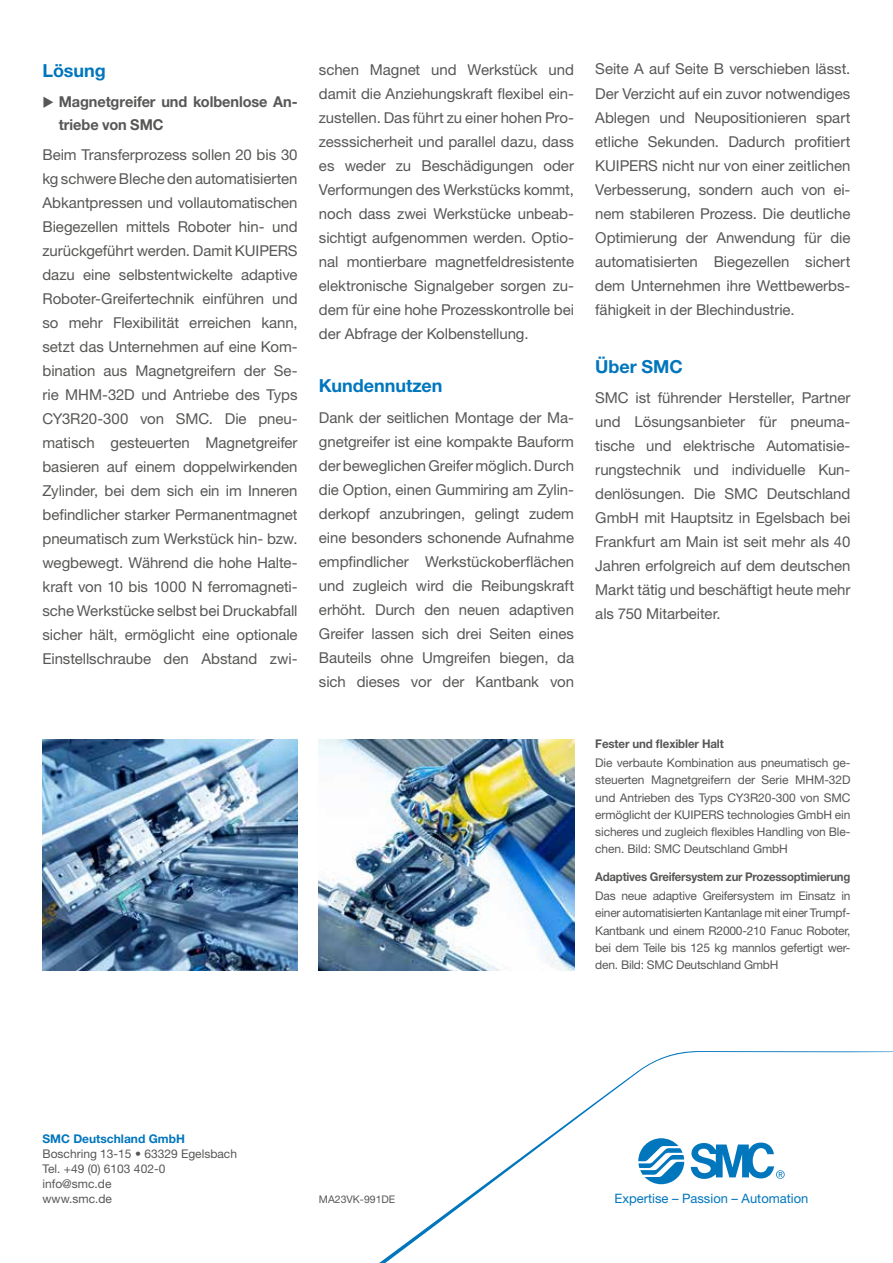
<style>
.page{position:relative;width:893px;height:1263px;background:#fff}
.page>*{position:absolute;margin:0;border:0;box-sizing:border-box;transform-origin:0 0}
.t1{font:700 18px "Helvetica Neue LT Std";letter-spacing:-.005em;color:#0076bd}
.t2{font:15px/24px "Helvetica Neue LT Std";letter-spacing:-.005em;color:#575756;text-align:justify}
.t3{font:700 15px/22.5px "Helvetica Neue LT Std";letter-spacing:-.005em;color:#575756}
.t4{font:12.9px "Helvetica Neue LT Std";color:#0076bd}
.t5{font:12px/17.2px "Helvetica Neue LT Std";letter-spacing:-.01em;color:#575756;text-align:justify}
.t6{font:700 12px "Helvetica Neue LT Std";letter-spacing:-.02em;color:#575756;scale:.95 1}
.t7{font:700 12px "Helvetica Neue LT Std";letter-spacing:-.02em;color:#575756;scale:.96 1}
.t8{font:700 12px "Helvetica Neue LT Std";color:#0076bd}
.t9{font:10.5px "Helvetica Neue LT Std";color:#575756}
</style>
<div class="page">
<svg style="left:379px;top:1051px;width:514px;height:212px"></svg>
<svg style="left:638px;top:1138px;width:46px;height:46px"></svg>
<svg style="left:691px;top:1142px;width:94px;height:37px"></svg>
<img style="left:319px;top:739px;width:255px;height:231px">
<img style="left:43px;top:739px;width:255px;height:231px">
<p class="t1" style="left:43px;top:59px;width:65px">Lösung</p>
<p class="t3" style="left:59px;top:90px;width:240px;text-indent:-16px">◆ Magnetgreifer und kolbenlose An&shy;triebe von SMC</p>
<p class="t2" style="left:43px;top:142px;width:257px">Beim Transferprozess sollen 20 bis 30 kg schwere Bleche den automatisierten Abkantpressen und vollautomatischen Biegezellen mittels Roboter hin- und zurückgeführt werden. Damit KUIPERS dazu eine selbstentwickelte adaptive Roboter-Greifertechnik einführen und so mehr Flexibilität erreichen kann, setzt das Unternehmen auf eine Kom&shy;bination aus Magnetgreifern der Se&shy;rie MHM-32D und Antriebe des Typs CY3R20-300 von SMC. Die pneu&shy;matisch gesteuerten Magnetgreifer basieren auf einem doppelwirkenden Zylinder, bei dem sich ein im Inneren befindlicher starker Permanentmagnet pneumatisch zum Werkstück hin- bzw. wegbewegt. Während die hohe Halte&shy;kraft von 10 bis 1000 N ferromagneti&shy;sche Werkstücke selbst bei Druckabfall sicher hält, ermöglicht eine optionale Einstellschraube den Abstand zwi-</p>
<p class="t2" style="left:319px;top:57px;width:257px">schen Magnet und Werkstück und damit die Anziehungskraft flexibel ein&shy;zustellen. Das führt zu einer hohen Pro&shy;zesssicherheit und parallel dazu, dass es weder zu Beschädigungen oder Verformungen des Werkstücks kommt, noch dass zwei Werkstücke unbeab&shy;sichtigt aufgenommen werden. Optio&shy;nal montierbare magnetfeldresistente elektronische Signalgeber sorgen zu&shy;dem für eine hohe Prozesskontrolle bei der Abfrage der Kolbenstellung.</p>
<p class="t1" style="left:319px;top:375px;width:125px">Kundennutzen</p>
<p class="t2" style="left:319px;top:405px;width:257px">Dank der seitlichen Montage der Ma&shy;gnetgreifer ist eine kompakte Bauform der beweglichen Greifer möglich. Durch die Option, einen Gummiring am Zylin&shy;derkopf anzubringen, gelingt zudem eine besonders schonende Aufnahme empfindlicher Werkstückoberflächen und zugleich wird die Reibungskraft erhöht. Durch den neuen adaptiven Greifer lassen sich drei Seiten eines Bauteils ohne Umgreifen biegen, da sich dieses vor der Kantbank von</p>
<p class="t2" style="left:595px;top:57px;width:257px">Seite A auf Seite B verschieben lässt.<br>Der Verzicht auf ein zuvor notwendiges Ablegen und Neupositionieren spart etliche Sekunden. Dadurch profitiert KUIPERS nicht nur von einer zeitlichen Verbesserung, sondern auch von ei&shy;nem stabileren Prozess. Die deutliche Optimierung der Anwendung für die automatisierten Biegezellen sichert dem Unternehmen ihre Wettbewerbs&shy;fähigkeit in der Blechindustrie.</p>
<p class="t1" style="left:595px;top:355px;width:89px">Über SMC</p>
<p class="t2" style="left:595px;top:385px;width:257px">SMC ist führender Hersteller, Partner und Lösungsanbieter für pneuma&shy;tische und elektrische Automatisie&shy;rungstechnik und individuelle Kun&shy;denlösungen. Die SMC Deutschland GmbH mit Hauptsitz in Egelsbach bei Frankfurt am Main ist seit mehr als 40<br>Jahren erfolgreich auf dem deutschen Markt tätig und beschäftigt heute mehr als 750 Mitarbeiter.</p>
<p class="t7" style="left:595px;top:736px;width:135px">Fester und flexibler Halt</p>
<p class="t5" style="left:595px;top:754px;width:257px">Die verbaute Kombination aus pneumatisch ge&shy;steuerten Magnetgreifern der Serie MHM-32D und Antrieben des Typs CY3R20-300 von SMC ermöglicht der KUIPERS technologies GmbH ein sicheres und zugleich flexibles Handling von Ble&shy;chen. Bild: SMC Deutschland GmbH</p>
<p class="t6" style="left:595px;top:869px;width:270px">Adaptives Greifersystem zur Prozessoptimierung</p>
<p class="t5" style="left:595px;top:887px;width:257px">Das neue adaptive Greifersystem im Einsatz in einer automatisierten Kantanlage mit einer Trumpf-Kantbank und einem R2000-210 Fanuc Roboter, bei dem Teile bis 125 kg mannlos gefertigt wer&shy;den. Bild: SMC Deutschland GmbH</p>
<p class="t8" style="left:43px;top:1132px;width:144px">SMC Deutschland GmbH</p>
<p class="t5" style="left:43px;top:1146px;width:196px;line-height:15px;text-align:left">Boschring 13-15 • 63329 Egelsbach<br>Tel. +49 (0) 6103 402-0 info@smc.de<br>www.smc.de</p>
<p class="t9" style="left:319px;top:1193px;width:78px">MA23VK-991DE</p>
<p class="t4" style="left:614px;top:1191px;width:195px">Expertise – Passion – Automation</p>
</div>
